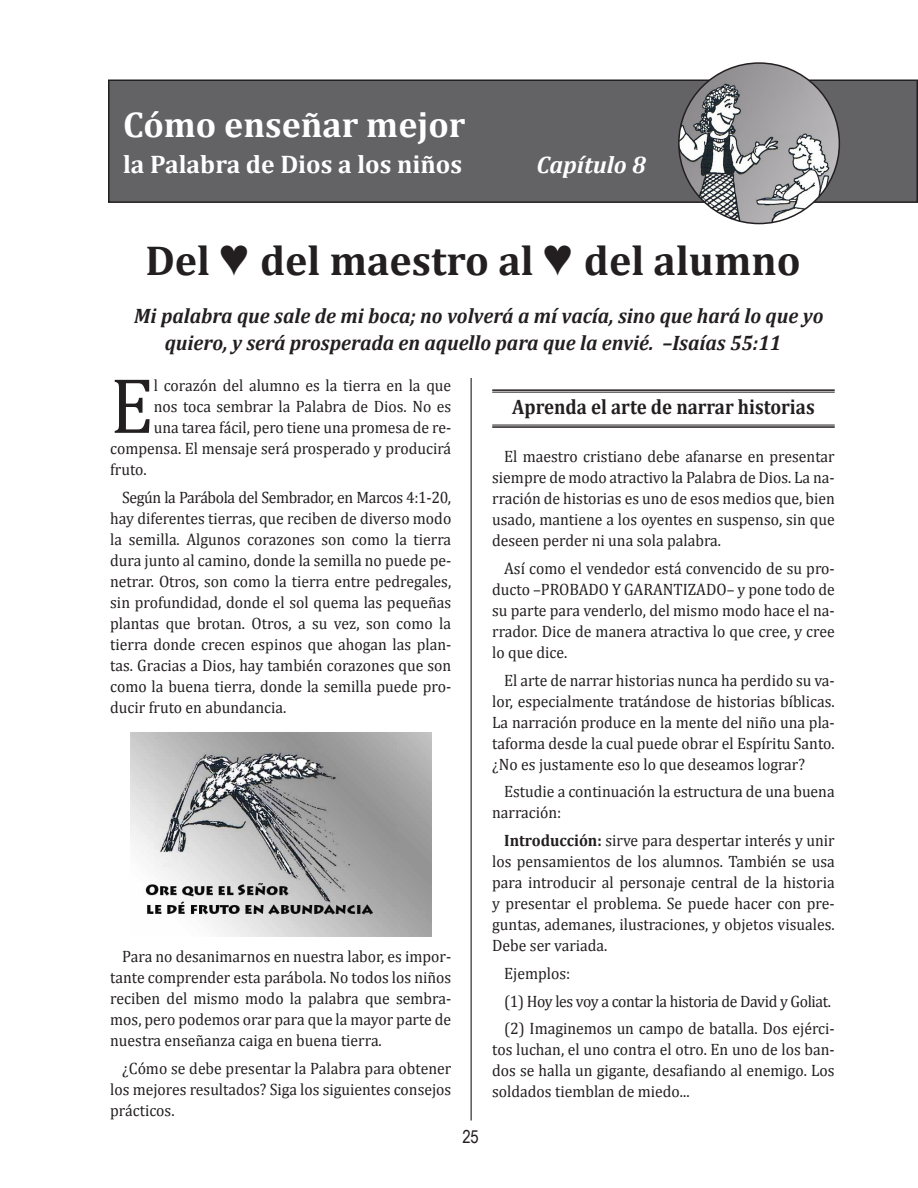
<style>
.page{position:relative;width:918px;height:1188px;background:#fff}
.page>*{position:absolute;margin:0;border:0;box-sizing:border-box;transform-origin:0 0}
._02_Body_Drop_Caps{font:79.5px "Cambria";color:#231f20;scale:.95 1}
.t1{font:700 42px "Cambria";color:#231f20}
.Unidad{font:700 36px "Cambria";color:#fff}
.Unidad-2{font:700 25.5px "Cambria";color:#fff}
.Unidad-3{font:italic 700 24px "Cambria";color:#fff}
._02_Body_Text_cambri{font:italic 700 21px/27px "Cambria";color:#231f20;text-align:center;scale:.95 1}
._02_Sub_Titles{font:700 21px "Cambria";color:#231f20;scale:.9 1}
.t2{font:18px "Arial Narrow";color:#231f20}
._02_Body_Text_cambri-2{font:16.5px/21px "Cambria";color:#231f20;text-align:justify;scale:.95 1}
._02_Body_Drop_Caps-2{font:16.5px "Cambria";color:#231f20;scale:.95 1}
._02_Body_Text_cambri-3{font:16.5px "Cambria";letter-spacing:-.025em;color:#231f20;scale:.95 1}
.s1{font-weight:700}
</style>
<div class="page">
<hr style="left:471px;top:378px;width:1px;height:742px;background:#231f20">
<hr style="left:492px;top:389px;width:343px;height:2px;background:#231f20">
<hr style="left:492px;top:392px;width:343px;height:1px;background:#231f20">
<hr style="left:492px;top:425px;width:343px;height:1px;background:#231f20">
<hr style="left:492px;top:426px;width:343px;height:2px;background:#231f20">
<div style="left:109px;top:80px;width:808px;height:122px;background:#636366"></div>
<div style="left:108px;top:80px;width:810px;height:123px;border:2px solid #231f20"></div>
<img style="left:679px;top:63px;width:160px;height:161px;border-radius:80px">
<img style="left:130px;top:732px;width:302px;height:205px">
<p class="Unidad" style="left:123px;top:100px;width:344px">Cómo enseñar mejor</p>
<p class="Unidad-2" style="left:123px;top:147px;width:341px">la Palabra de Dios a los niños</p>
<p class="Unidad-3" style="left:537px;top:148px;width:111px">Capítulo 8</p>
<p class="t1" style="left:145px;top:231px;width:657px">Del del maestro al del alumno</p>
<p class="_02_Body_Text_cambri" style="left:134px;top:302px;width:727px">Mi palabra que sale de mi boca; no volverá a mí vacía, sino que hará lo que yo quiero, y será prosperada en aquello para que la envié. –Isaías 55:11</p>
<p class="_02_Body_Drop_Caps" style="left:110px;top:359px;width:47px">E</p>
<p class="_02_Body_Drop_Caps-2" style="left:154px;top:375px;width:315px">l corazón del alumno es la tierra en la que</p>
<p class="_02_Sub_Titles" style="left:512px;top:392px;width:338px">Aprenda el arte de narrar historias</p>
<p class="_02_Body_Text_cambri-2" style="left:492px;top:446px;width:362px;text-indent:12px">El maestro cristiano debe afanarse en presentar siempre de modo atractivo la Palabra de Dios. La na&shy;rración de historias es uno de esos medios que, bien usado, mantiene a los oyentes en suspenso, sin que deseen perder ni una sola palabra.</p>
<p class="_02_Body_Text_cambri-2" style="left:492px;top:558px;width:362px;text-indent:12px">Así como el vendedor está convencido de su pro&shy;ducto –PROBADO Y GARANTIZADO– y pone todo de su parte para venderlo, del mismo modo hace el na&shy;rrador. Dice de manera atractiva lo que cree, y cree lo que dice.</p>
<p class="_02_Body_Text_cambri-2" style="left:492px;top:669px;width:362px;text-indent:12px">El arte de narrar historias nunca ha perdido su va&shy;lor, especialmente tratándose de historias bíblicas.<br>La narración produce en la mente del niño una pla&shy;taforma desde la cual puede obrar el Espíritu Santo. ¿No es justamente eso lo que deseamos lograr?</p>
<p class="_02_Body_Text_cambri-2" style="left:492px;top:781px;width:362px;text-indent:12px">Estudie a continuación la estructura de una buena narración:</p>
<p class="_02_Body_Text_cambri-2" style="left:492px;top:830px;width:362px;text-indent:12px"><span class="s1">Introducción:</span> sirve para despertar interés y unir los pensamientos de los alumnos. También se usa para introducir al personaje central de la historia y presentar el problema. Se puede hacer con pre&shy;guntas, ademanes, ilustraciones, y objetos visuales.<br>Debe ser variada.</p>
<p class="_02_Body_Text_cambri-2" style="left:504px;top:963px;width:71px">Ejemplos:</p>
<p class="_02_Body_Text_cambri-3" style="left:504px;top:991px;width:346px">(1) Hoy les voy a contar la historia de David y Goliat.</p>
<p class="_02_Body_Text_cambri-2" style="left:492px;top:1018px;width:362px;text-indent:12px">(2) Imaginemos un campo de batalla. Dos ejérci&shy;tos luchan, el uno contra el otro. En uno de los ban&shy;dos se halla un gigante, desafiando al enemigo. Los soldados tiemblan de miedo...</p>
<p class="_02_Body_Drop_Caps-2" style="left:154px;top:396px;width:315px">nos toca sembrar la Palabra de Dios. No es</p>
<p class="_02_Body_Drop_Caps-2" style="left:154px;top:417px;width:315px">una tarea fácil, pero tiene una promesa de re-</p>
<p class="_02_Body_Drop_Caps-2" style="left:110px;top:438px;width:360px">compensa. El mensaje será prosperado y producirá</p>
<p class="_02_Body_Drop_Caps-2" style="left:110px;top:459px;width:40px">fruto.</p>
<p class="_02_Body_Text_cambri-2" style="left:110px;top:486px;width:361px;text-indent:12px">Según la Parábola del Sembrador, en Marcos 4:1-20, hay diferentes tierras, que reciben de diverso modo la semilla. Algunos corazones son como la tierra dura junto al camino, donde la semilla no puede pe&shy;netrar. Otros, son como la tierra entre pedregales, sin profundidad, donde el sol quema las pequeñas plantas que brotan. Otros, a su vez, son como la tierra donde crecen espinos que ahogan las plan&shy;tas. Gracias a Dios, hay también corazones que son como la buena tierra, donde la semilla puede pro&shy;ducir fruto en abundancia.</p>
<p class="_02_Body_Text_cambri-2" style="left:110px;top:946px;width:361px;text-indent:12px">Para no desanimarnos en nuestra labor, es impor&shy;tante comprender esta parábola. No todos los niños reciben del mismo modo la palabra que sembra&shy;mos, pero podemos orar para que la mayor parte de nuestra enseñanza caiga en buena tierra.</p>
<p class="_02_Body_Text_cambri-2" style="left:110px;top:1058px;width:360px;text-indent:12px">¿Cómo se debe presentar la Palabra para obtener los mejores resultados? Siga los siguientes consejos prácticos.</p>
<p class="t2" style="left:462px;top:1123px;width:18px">25</p>
</div>
